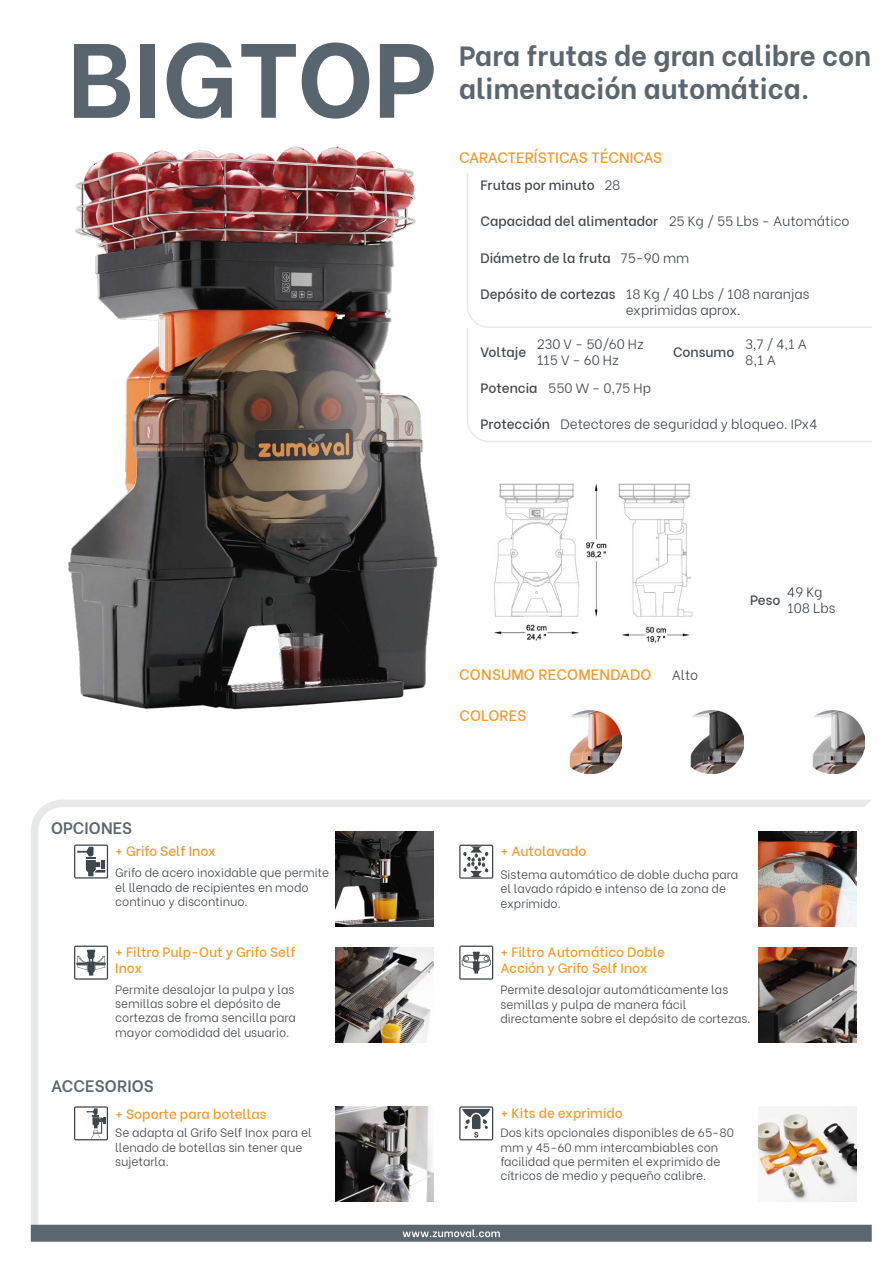
<style>
.page{position:relative;width:893px;height:1263px;background:#fff}
.page>*{position:absolute;margin:0;border:0;box-sizing:border-box;transform-origin:0 0}
.t1{font:700 27.75px/33.3px "Be Vietnam";color:#5b6770}
.t2{font:600 16.5px "Be Vietnam";letter-spacing:.005em;color:#5b6770}
.t3{font:500 15px "Be Vietnam";color:#f1992c}
.t4{font:300 13.5px/16.2px "Be Vietnam";color:#3d464b}
.t5{font:500 13.5px/16.2px "Be Vietnam";color:#f1992c}
.t6{font:500 13.5px "Be Vietnam";color:#3d464b}
.t7{font:300 12px/14.4px "Be Vietnam";color:#3d464b}
</style>
<div class="page">
<svg style="left:74px;top:44px;width:56px;height:74px"></svg>
<div style="left:140px;top:44px;width:15px;height:74px;background:#59656e"></div>
<svg style="left:167px;top:43px;width:65px;height:76px"></svg>
<svg style="left:241px;top:44px;width:55px;height:74px"></svg>
<svg style="left:302px;top:43px;width:67px;height:76px"></svg>
<svg style="left:380px;top:44px;width:54px;height:74px"></svg>
<svg style="left:467px;top:328px;width:405px;height:114px"></svg>
<svg style="left:467px;top:173px;width:405px;height:155px"></svg>
<img style="left:569px;top:710px;width:53px;height:64px">
<img style="left:690px;top:710px;width:53px;height:64px">
<img style="left:812px;top:710px;width:53px;height:64px">
<svg style="left:31px;top:1225px;width:841px;height:17px;background:#606b74"></svg>
<svg style="left:31px;top:800px;width:841px;height:425px"></svg>
<img style="left:494px;top:483px;width:199px;height:160px">
<img style="left:68px;top:146px;width:370px;height:564px">
<h2 class="t2" style="left:51px;top:814px;width:83px">OPCIONES</h2>
<p class="t5" style="left:115px;top:842px;width:102px">+ Grifo Self Inox</p>
<p class="t7" style="left:115px;top:864px;width:215px">Grifo de acero inoxidable que permite el llenado de recipientes en modo continuo y discontinuo.</p>
<p class="t5" style="left:115px;top:943px;width:182px">+ Filtro Pulp-Out y Grifo Self<br>Inox</p>
<p class="t7" style="left:115px;top:981px;width:182px">Permite desalojar la pulpa y las semillas sobre el depósito de cortezas de froma sencilla para mayor comodidad del usuario.</p>
<h2 class="t2" style="left:51px;top:1072px;width:104px">ACCESORIOS</h2>
<p class="t5" style="left:115px;top:1104px;width:153px">+ Soporte para botellas</p>
<p class="t7" style="left:115px;top:1124px;width:198px">Se adapta al Grifo Self Inox para el llenado de botellas sin tener que sujetarla.</p>
<h1 class="t1" style="left:459px;top:37px;width:413px">Para frutas de gran calibre con alimentación automática.</h1>
<p class="t3" style="left:459px;top:145px;width:205px">CARACTERÍSTICAS TÉCNICAS</p>
<p class="t6" style="left:480px;top:174px;width:116px">Frutas por minuto</p>
<p class="t4" style="left:604px;top:176px;width:18px">28</p>
<p class="t6" style="left:480px;top:210px;width:179px">Capacidad del alimentador</p>
<p class="t4" style="left:669px;top:212px;width:182px">25 Kg / 55 Lbs - Automático</p>
<p class="t6" style="left:480px;top:246px;width:132px">Diámetro de la fruta</p>
<p class="t4" style="left:621px;top:248px;width:70px">75-90 mm</p>
<p class="t6" style="left:480px;top:283px;width:137px">Depósito de cortezas</p>
<p class="t4" style="left:626px;top:284px;width:185px">18 Kg / 40 Lbs / 108 naranjas exprimidas aprox.</p>
<p class="t6" style="left:480px;top:341px;width:47px">Voltaje</p>
<p class="t4" style="left:537px;top:335px;width:109px">230 V - 50/60 Hz<br>115 V - 60 Hz</p>
<p class="t6" style="left:673px;top:341px;width:63px">Consumo</p>
<p class="t4" style="left:745px;top:335px;width:64px">3,7 / 4,1 A<br>8,1 A</p>
<p class="t6" style="left:480px;top:377px;width:59px">Potencia</p>
<p class="t6" style="left:480px;top:413px;width:71px">Protección</p>
<p class="t4" style="left:548px;top:379px;width:104px">550 W - 0,75 Hp</p>
<p class="t4" style="left:560px;top:415px;width:258px">Detectores de seguridad y bloqueo. IPx4</p>
<p class="t3" style="left:459px;top:662px;width:194px">CONSUMO RECOMENDADO</p>
<p class="t4" style="left:672px;top:666px;width:28px">Alto</p>
<p class="t3" style="left:459px;top:703px;width:69px">COLORES</p>
<p class="t6" style="left:750px;top:589px;width:32px">Peso</p>
<p class="t4" style="left:787px;top:583px;width:50px">49 Kg<br>108 Lbs</p>
<p class="t5" style="left:500px;top:842px;width:88px">+ Autolavado</p>
<p class="t7" style="left:500px;top:866px;width:239px">Sistema automático de doble ducha para el lavado rápido e intenso de la zona de exprimido.</p>
<p class="t5" style="left:500px;top:943px;width:166px">+ Filtro Automático Doble<br>Acción y Grifo Self Inox</p>
<p class="t7" style="left:500px;top:981px;width:252px">Permite desalojar automáticamente las semillas y pulpa de manera fácil directamente sobre el depósito de cortezas.</p>
<p class="t5" style="left:500px;top:1103px;width:124px">+ Kits de exprimido</p>
<p class="t7" style="left:500px;top:1124px;width:235px">Dos kits opcionales disponibles de 65-80 mm y 45-60 mm intercambiables con facilidad que permiten el exprimido de cítricos de medio y pequeño calibre.</p>
</div>
